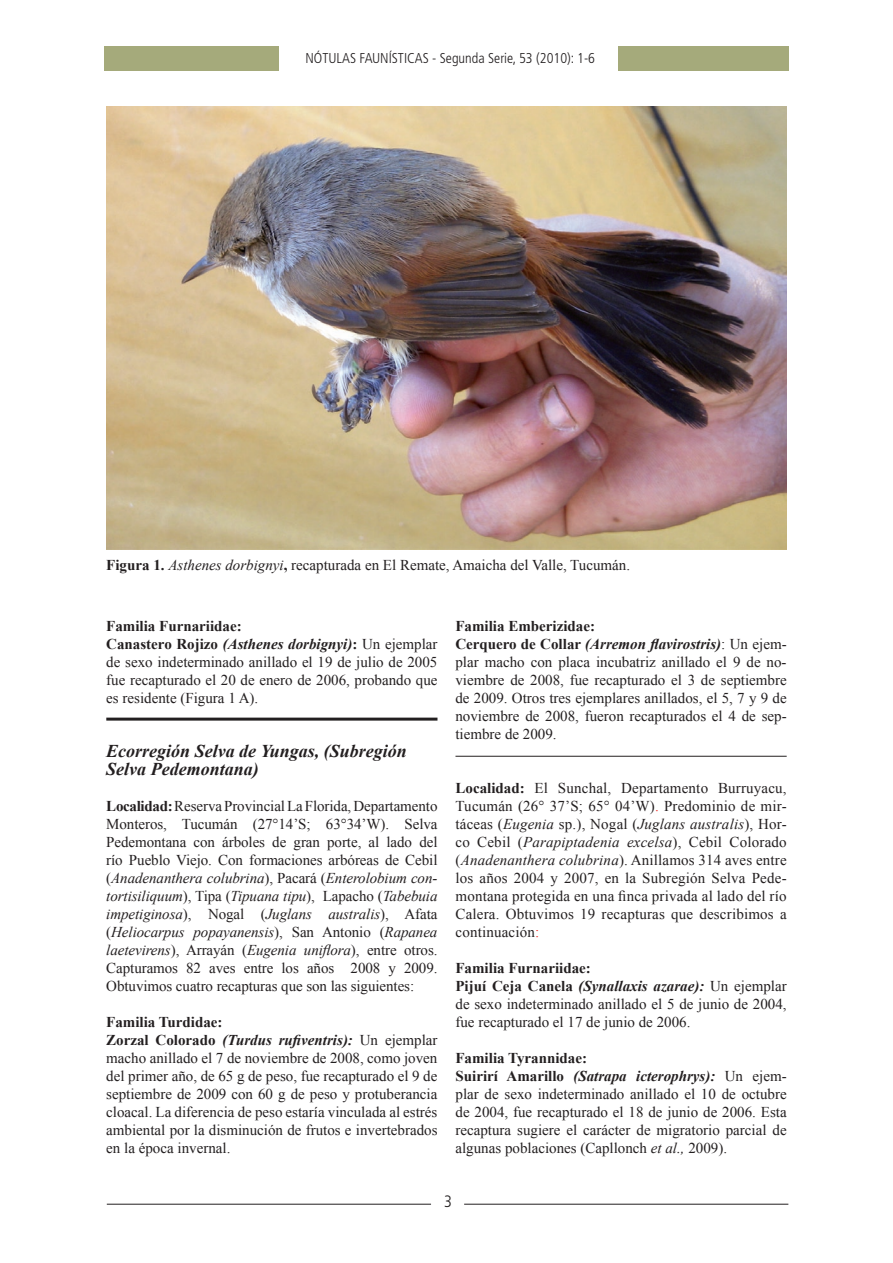
<style>
.page{position:relative;width:893px;height:1263px;background:#fff}
.page>*{position:absolute;margin:0;border:0;box-sizing:border-box;transform-origin:0 0}
.t1{font:italic 700 18px/18px "Times New Roman";color:#231f20}
.t2{font:300 condensed 16.5px "Frutiger";color:#231f20}
.t3{font:15px/18px "Times New Roman";color:#231f20}
.t4{font:300 condensed 14.25px "Frutiger";color:#231f20}
.s1{font-weight:700}
.s2{font-style:italic}
.s3{font-weight:700;font-style:italic}
.s4{color:#ee2f2a}
</style>
<div class="page">
<div style="left:105px;top:46px;width:174px;height:25px;background:#a5aa7b"></div>
<div style="left:619px;top:46px;width:170px;height:25px;background:#a5aa7b"></div>
<hr style="left:107px;top:1204px;width:324px;height:1px;background:#231f20">
<hr style="left:464px;top:1204px;width:324px;height:1px;background:#231f20">
<hr style="left:106px;top:718px;width:331px;height:3px;background:#231f20">
<hr style="left:455px;top:756px;width:332px;height:1px;background:#231f20">
<img style="left:106px;top:106px;width:681px;height:444px">
<p class="t4" style="left:305px;top:50px;width:291px">NÓTULAS FAUNÍSTICAS - Segunda Serie, 53 (2010): 1-6</p>
<p class="t3" style="left:106px;top:556px;width:525px"><span class="s1">Figura 1.</span> <span class="s2">Asthenes dorbignyi</span><span class="s1">,</span> recapturada en El Remate, Amaicha del Valle, Tucumán.</p>
<p class="t3" style="left:106px;top:616px;width:333px"><span class="s1">Familia Furnariidae:<br>Canastero Rojizo</span> <span class="s3">(Asthenes dorbignyi)</span><span class="s1">:</span> Un ejemplar de sexo indeterminado anillado el 19 de julio de 2005 fue recapturado el 20 de enero de 2006, probando que es residente (Figura 1 A).</p>
<p class="t1" style="left:106px;top:741px;width:302px">Ecorregión Selva de Yungas, (Subregión<br>Selva Pedemontana)</p>
<p class="t3" style="left:106px;top:796px;width:333px;text-align:justify"><span class="s1">Localidad:</span> Reserva Provincial La Florida, Departamento Monteros, Tucumán (27°14’S; 63°34’W). Selva Pedemontana con árboles de gran porte, al lado del río Pueblo Viejo. Con formaciones arbóreas de Cebil (<span class="s2">Anadenanthera colubrina</span>), Pacará (<span class="s2">Enterolobium con&shy;tortisiliquum</span>), Tipa (<span class="s2">Tipuana tipu</span>), Lapacho (<span class="s2">Tabebuia impetiginosa</span>), Nogal (<span class="s2">Juglans australis</span>), Afata (<span class="s2">Heliocarpus popayanensis</span>), San Antonio (<span class="s2">Rapanea laetevirens</span>), Arrayán (<span class="s2">Eugenia uniflora</span>), entre otros.<br>Capturamos 82 aves entre los años 2008 y 2009.<br>Obtuvimos cuatro recapturas que son las siguientes:</p>
<p class="t3" style="left:106px;top:1012px;width:333px"><span class="s1">Familia Turdidae:<br>Zorzal Colorado</span> <span class="s3">(Turdus rufiventris):</span> Un ejemplar macho anillado el 7 de noviembre de 2008, como joven del primer año, de 65 g de peso, fue recapturado el 9 de septiembre de 2009 con 60 g de peso y protuberancia cloacal. La diferencia de peso estaría vinculada al estrés ambiental por la disminución de frutos e invertebrados en la época invernal.</p>
<p class="t3" style="left:455px;top:616px;width:333px"><span class="s1">Familia Emberizidae:<br>Cerquero de Collar</span> <span class="s3">(Arremon flavirostris)</span>: Un ejem&shy;plar macho con placa incubatriz anillado el 9 de no&shy;viembre de 2008, fue recapturado el 3 de septiembre de 2009. Otros tres ejemplares anillados, el 5, 7 y 9 de noviembre de 2008, fueron recapturados el 4 de sep&shy;tiembre de 2009.</p>
<p class="t3" style="left:455px;top:778px;width:333px;text-align:justify"><span class="s1">Localidad:</span> El Sunchal, Departamento Burruyacu, Tucumán (26° 37’S; 65° 04’W)<span class="s4">.</span> Predominio de mir&shy;táceas (<span class="s2">Eugenia</span> sp.), Nogal (<span class="s2">Juglans australis</span>), Hor&shy;co Cebil (<span class="s2">Parapiptadenia excelsa</span>), Cebil Colorado (<span class="s2">Anadenanthera colubrina</span>). Anillamos 314 aves entre los años 2004 y 2007, en la Subregión Selva Pede&shy;montana protegida en una finca privada al lado del río Calera. Obtuvimos 19 recapturas que describimos a continuación<span class="s4">:</span></p>
<p class="t3" style="left:455px;top:958px;width:333px"><span class="s1">Familia Furnariidae:<br>Pijuí Ceja Canela</span> <span class="s3">(Synallaxis azarae):</span> Un ejemplar de sexo indeterminado anillado el 5 de junio de 2004, fue recapturado el 17 de junio de 2006.</p>
<p class="t3" style="left:455px;top:1048px;width:333px"><span class="s1">Familia Tyrannidae:<br>Suirirí Amarillo</span> <span class="s3">(Satrapa icterophrys):</span> Un ejem&shy;plar de sexo indeterminado anillado el 10 de octubre de 2004, fue recapturado el 18 de junio de 2006. Esta recaptura sugiere el carácter de migratorio parcial de algunas poblaciones (Capllonch <span class="s2">et al.,</span> 2009).</p>
<p class="t2" style="left:444px;top:1192px;width:9px">3</p>
</div>
